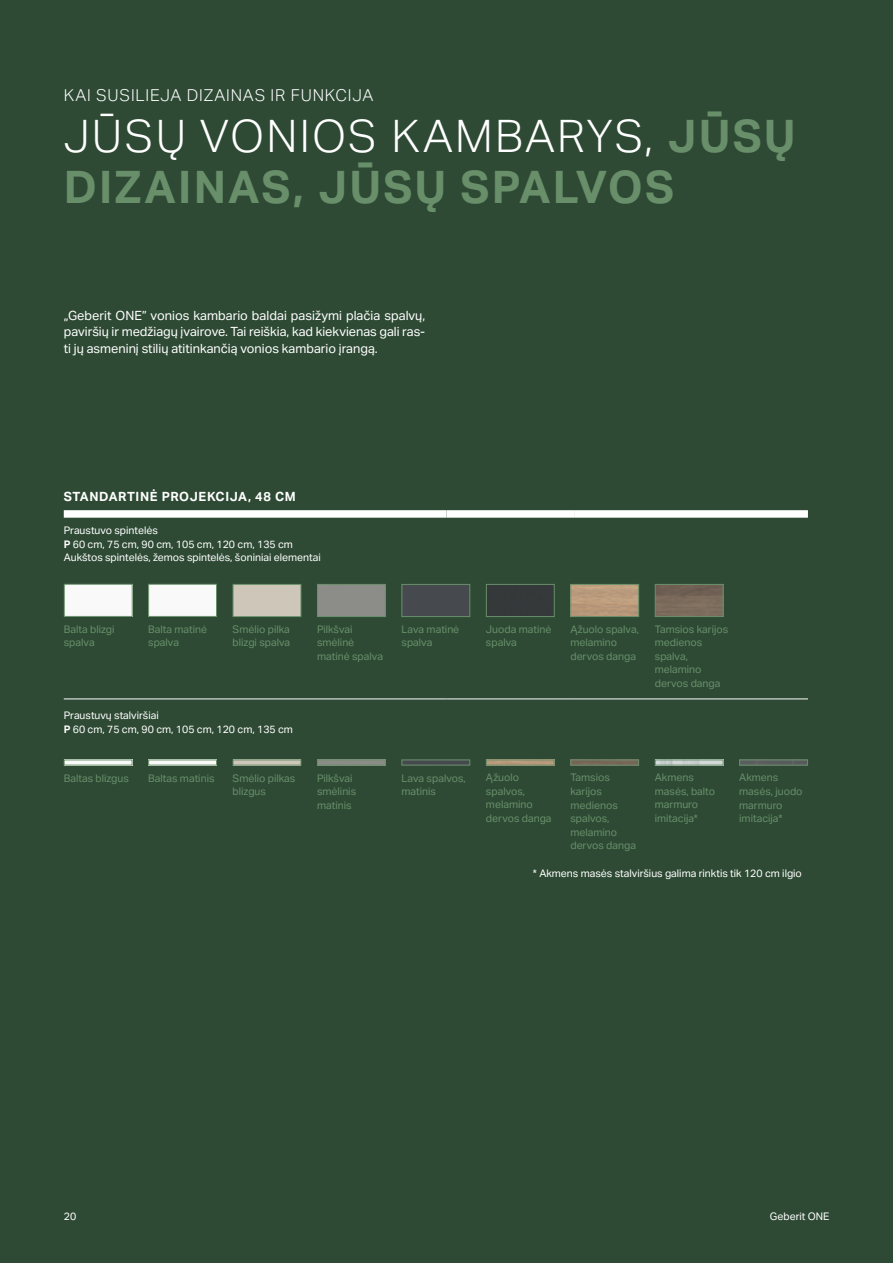
<style>
.page{position:relative;width:893px;height:1263px;background:#2e4a34}
.page>*{position:absolute;margin:0;border:0;box-sizing:border-box;transform-origin:0 0}
.t1{font:700 45px/51px "Aktiv Grotesk Geberit";letter-spacing:.05em;color:#688f6a}
.t2{font:300 16.5px "Aktiv Grotesk Geberit";letter-spacing:.05em;color:#fff}
.t3{font:12.75px/16.5px "Aktiv Grotesk Geberit";color:#fff;text-align:justify}
.t4{font:700 12.75px "Aktiv Grotesk Geberit";letter-spacing:.05em;color:#fff}
.t5{font:10.5px/13.5px "Aktiv Grotesk Geberit";color:#688f6a}
.t6{font:10.5px/13.5px "Aktiv Grotesk Geberit";color:#fff}
.s1{font-weight:300;color:#fff}
.s2{font-weight:700}
</style>
<div class="page">
<div style="left:64px;top:510px;width:382px;height:8px;background:#fff"></div>
<div style="left:446px;top:510px;width:128px;height:8px;background:#fff"></div>
<div style="left:574px;top:510px;width:234px;height:8px;background:#fff"></div>
<hr style="left:64px;top:698px;width:382px;height:1px;background:#fff">
<hr style="left:446px;top:698px;width:128px;height:1px;background:#fff">
<hr style="left:574px;top:698px;width:234px;height:1px;background:#fff">
<div style="left:488px;top:586px;width:65px;height:29px;background:#35393a"></div>
<div style="left:486px;top:584px;width:69px;height:33px;border:1px solid #688f6a"></div>
<div style="left:150px;top:586px;width:65px;height:29px;background:#f9f9f9"></div>
<div style="left:148px;top:584px;width:69px;height:33px;border:1px solid #688f6a"></div>
<img style="left:572px;top:586px;width:65px;height:29px">
<div style="left:570px;top:584px;width:69px;height:33px;border:1px solid #688f6a"></div>
<img style="left:657px;top:586px;width:64px;height:29px">
<div style="left:655px;top:584px;width:68px;height:33px;border:1px solid #688f6a"></div>
<div style="left:66px;top:586px;width:65px;height:29px;background:#f9f9f9"></div>
<div style="left:64px;top:584px;width:69px;height:33px;border:1px solid #688f6a"></div>
<div style="left:235px;top:586px;width:64px;height:29px;background:#cec7b9"></div>
<div style="left:233px;top:584px;width:68px;height:33px;border:1px solid #688f6a"></div>
<div style="left:319px;top:586px;width:65px;height:29px;background:#8c8d88"></div>
<div style="left:317px;top:584px;width:69px;height:33px;border:1px solid #688f6a"></div>
<div style="left:403px;top:586px;width:65px;height:29px;background:#464a4e"></div>
<div style="left:401px;top:584px;width:69px;height:33px;border:1px solid #688f6a"></div>
<img style="left:66px;top:761px;width:64px;height:2px">
<img style="left:150px;top:761px;width:65px;height:2px">
<img style="left:235px;top:761px;width:64px;height:2px">
<div style="left:233px;top:759px;width:68px;height:6px;border:1px solid #688f6a"></div>
<img style="left:319px;top:761px;width:65px;height:2px">
<div style="left:317px;top:759px;width:69px;height:6px;border:1px solid #688f6a"></div>
<img style="left:403px;top:761px;width:65px;height:2px">
<div style="left:401px;top:759px;width:69px;height:6px;border:1px solid #688f6a"></div>
<img style="left:488px;top:761px;width:65px;height:2px">
<div style="left:486px;top:759px;width:69px;height:6px;border:1px solid #688f6a"></div>
<img style="left:572px;top:761px;width:65px;height:2px">
<div style="left:570px;top:759px;width:69px;height:6px;border:1px solid #688f6a"></div>
<img style="left:657px;top:761px;width:64px;height:2px">
<div style="left:655px;top:759px;width:68px;height:6px;border:1px solid #688f6a"></div>
<img style="left:741px;top:761px;width:65px;height:2px">
<div style="left:739px;top:759px;width:69px;height:6px;border:1px solid #688f6a"></div>
<h2 class="t2" style="left:64px;top:85px;width:311px">KAI SUSILIEJA DIZAINAS IR FUNKCIJA</h2>
<h1 class="t1" style="left:64px;top:109px;width:733px"><span class="s1">JŪSŲ VONIOS KAMBARYS,</span> JŪSŲ<br>DIZAINAS, JŪSŲ SPALVOS</h1>
<p class="t3" style="left:64px;top:307px;width:363px">„Geberit ONE” vonios kambario baldai pasižymi plačia spalvų, paviršių ir medžiagų įvairove. Tai reiškia, kad kiekvienas gali ras&shy;ti jų asmeninį stilių atitinkančią vonios kambario įrangą.</p>
<p class="t4" style="left:64px;top:489px;width:234px">STANDARTINĖ PROJEKCIJA, 48 CM</p>
<p class="t6" style="left:64px;top:524px;width:258px">Praustuvo spintelės<br><span class="s2">P</span> 60 cm, 75 cm, 90 cm, 105 cm, 120 cm, 135 cm<br>Aukštos spintelės, žemos spintelės, šoniniai elementai</p>
<p class="t5" style="left:64px;top:622px;width:52px">Balta blizgi spalva</p>
<p class="t5" style="left:148px;top:622px;width:60px">Balta matinė spalva</p>
<p class="t5" style="left:233px;top:622px;width:59px">Smėlio pilka blizgi spalva</p>
<p class="t5" style="left:317px;top:622px;width:67px">Pilkšvai smėlinė matinė spalva</p>
<p class="t5" style="left:402px;top:622px;width:59px">Lava matinė spalva</p>
<p class="t5" style="left:570px;top:622px;width:70px">Ąžuolo spalva, melamino dervos danga</p>
<p class="t5" style="left:655px;top:622px;width:75px">Tamsios karijos medienos spalva, melamino dervos danga</p>
<p class="t5" style="left:486px;top:622px;width:67px">Juoda matinė spalva</p>
<p class="t6" style="left:64px;top:709px;width:231px">Praustuvų stalviršiai<br><span class="s2">P</span> 60 cm, 75 cm, 90 cm, 105 cm, 120 cm, 135 cm</p>
<p class="t5" style="left:64px;top:771px;width:67px">Baltas blizgus</p>
<p class="t5" style="left:148px;top:771px;width:68px">Baltas matinis</p>
<p class="t5" style="left:233px;top:771px;width:64px">Smėlio pilkas blizgus</p>
<p class="t5" style="left:317px;top:771px;width:41px">Pilkšvai smėlinis matinis</p>
<p class="t5" style="left:402px;top:771px;width:66px">Lava spalvos, matinis</p>
<p class="t5" style="left:486px;top:771px;width:67px">Ąžuolo spalvos, melamino dervos danga</p>
<p class="t5" style="left:570px;top:771px;width:67px">Tamsios karijos medienos spalvos, melamino dervos danga</p>
<p class="t5" style="left:655px;top:771px;width:62px">Akmens masės, balto marmuro imitacija*</p>
<p class="t5" style="left:739px;top:771px;width:65px">Akmens masės, juodo marmuro imitacija*</p>
<p class="t6" style="left:533px;top:866px;width:270px">* Akmens masės stalviršius galima rinktis tik 120 cm ilgio</p>
<p class="t6" style="left:64px;top:1210px;width:14px">20</p>
<p class="t6" style="left:770px;top:1210px;width:61px">Geberit ONE</p>
</div>
